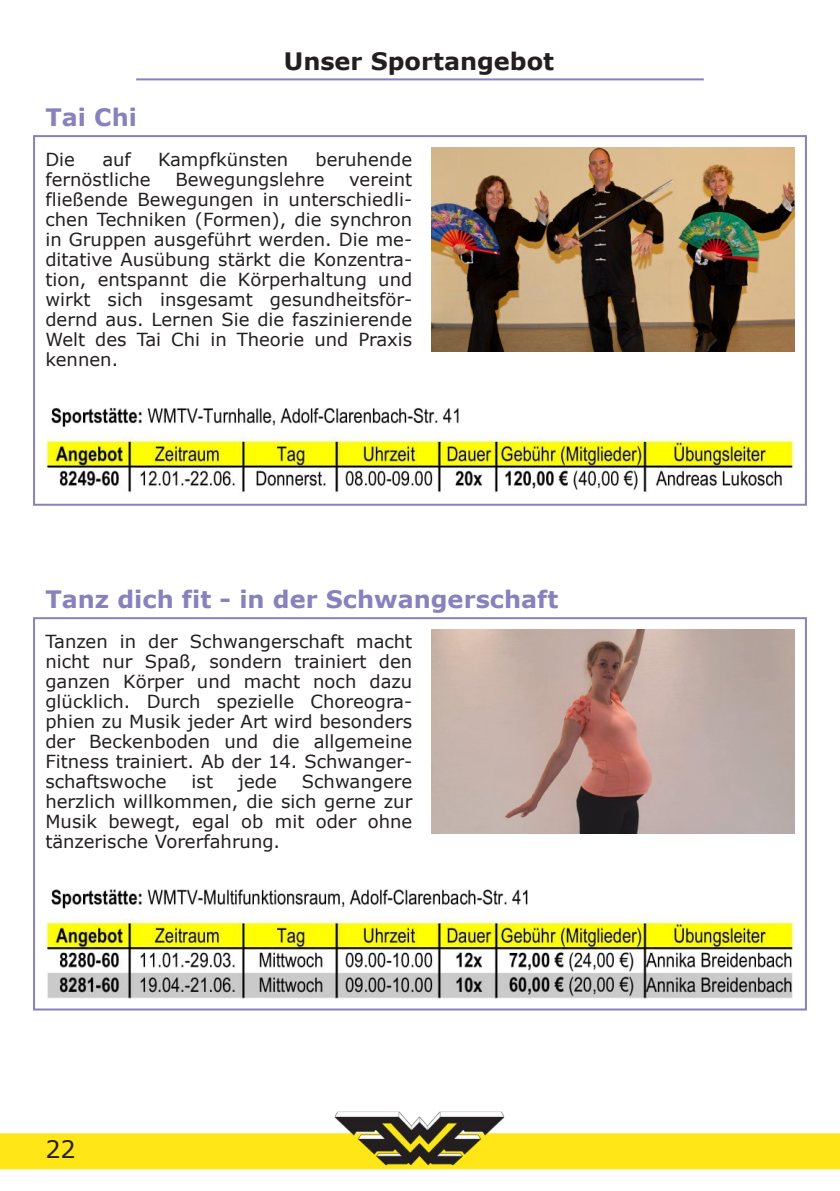
<style>
.page{position:relative;width:840px;height:1191px;background:#fff}
.page>*{position:absolute;margin:0;border:0;box-sizing:border-box;transform-origin:0 0}
.t1{font:700 24px "Verdana";color:#8781bd}
.t2{font:700 24px "Verdana";color:#231f20}
.t3{font:24px "Verdana";color:#231f20}
.t4{font:18px/20px "Verdana";color:#231f20;text-align:justify}
</style>
<div class="page">
<div style="left:0;top:1133px;width:839px;height:36px;background:#ffe616"></div>
<img style="left:334px;top:1111px;width:170px;height:54px">
<hr style="left:136px;top:78px;width:567px;height:2px;background:#8781bd">
<div style="left:33px;top:135px;width:773px;height:371px;border:2px solid #8781bd"></div>
<img style="left:431px;top:147px;width:363px;height:204px">
<img style="left:45px;top:408px;width:749px;height:85px">
<div style="left:33px;top:617px;width:773px;height:393px;border:2px solid #8781bd"></div>
<img style="left:431px;top:629px;width:363px;height:204px">
<img style="left:45px;top:889px;width:749px;height:110px">
<h1 class="t1" style="left:45px;top:102px;width:93px">Tai Chi</h1>
<h1 class="t2" style="left:284px;top:45px;width:271px">Unser Sportangebot</h1>
<p class="t4" style="left:45px;top:148px;width:31px">Die</p>
<p class="t4" style="left:102px;top:148px;width:30px">auf</p>
<p class="t4" style="left:158px;top:148px;width:131px">Kampfkünsten</p>
<p class="t4" style="left:315px;top:148px;width:98px">beruhende</p>
<p class="t4" style="left:45px;top:168px;width:107px">fernöstliche</p>
<p class="t4" style="left:175px;top:168px;width:150px">Bewegungslehre</p>
<p class="t4" style="left:45px;top:168px;width:368px;text-indent:304px">vereint fließende Bewegungen in unterschiedli&shy;chen Techniken (Formen), die synchron in Gruppen ausgeführt werden. Die me&shy;ditative Ausübung stärkt die Konzentra&shy;tion, entspannt die Körperhaltung und wirkt sich insgesamt gesundheitsför&shy;dernd aus. Lernen Sie die faszinierende Welt des Tai Chi in Theorie und Praxis kennen.</p>
<h1 class="t1" style="left:45px;top:584px;width:514px">Tanz dich fit - in der Schwangerschaft</h1>
<p class="t4" style="left:45px;top:630px;width:368px">Tanzen in der Schwangerschaft macht nicht nur Spaß, sondern trainiert den ganzen Körper und macht noch dazu glücklich. Durch spezielle Choreogra&shy;phien zu Musik jeder Art wird besonders der Beckenboden und die allgemeine Fitness trainiert. Ab der 14. Schwanger&shy;schaftswoche</p>
<p class="t4" style="left:45px;top:770px;width:368px;text-indent:256px">Schwangere herzlich willkommen, die sich gerne zur Musik bewegt, egal ob mit oder ohne tänzerische Vorerfahrung.</p>
<p class="t4" style="left:191px;top:770px;width:23px">ist</p>
<p class="t4" style="left:238px;top:770px;width:40px">jede</p>
<h1 class="t3" style="left:45px;top:1134px;width:32px">22</h1>
</div>
